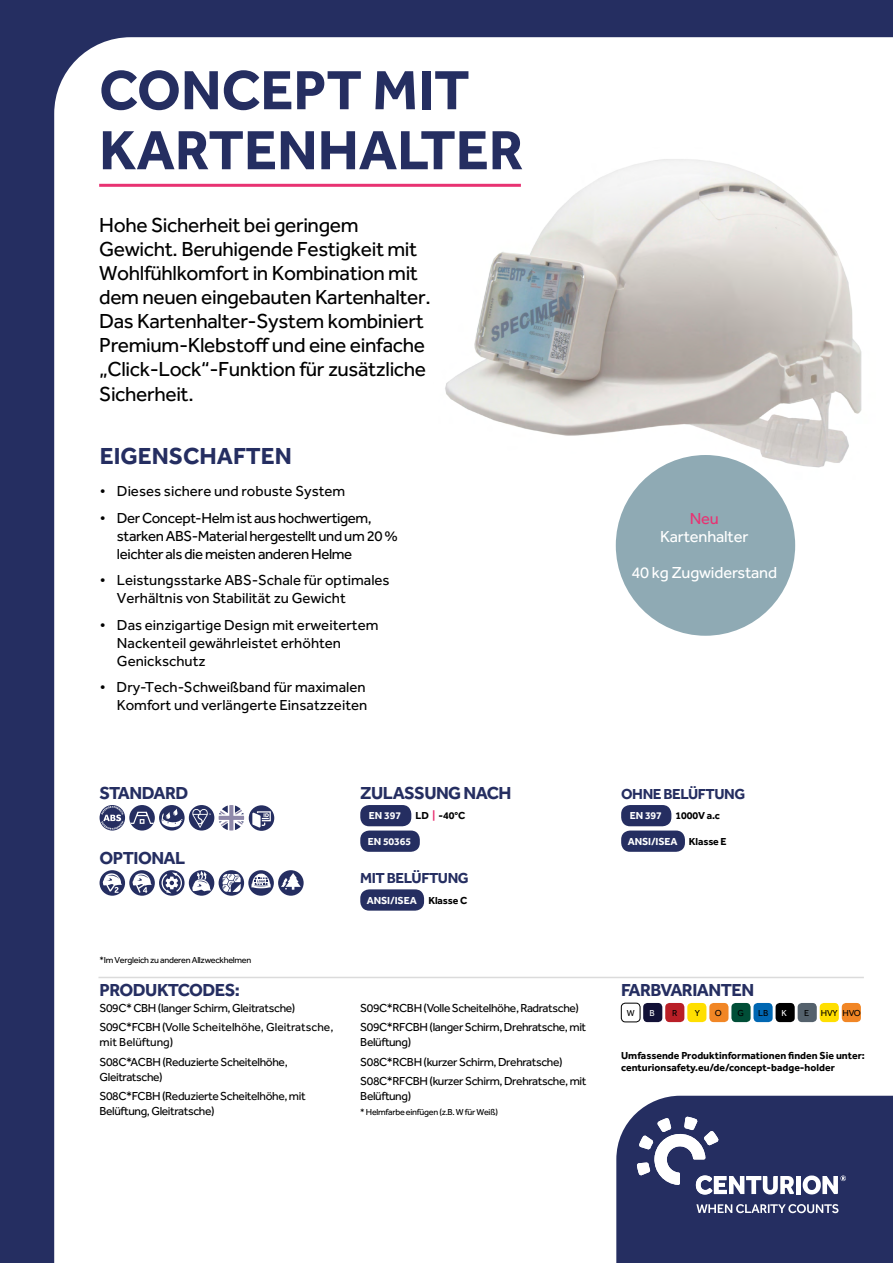
<style>
.page{position:relative;width:893px;height:1263px;background:#252e61}
.page>*{position:absolute;margin:0;border:0;box-sizing:border-box;transform-origin:0 0}
.t1{font:700 57px/60px "Effra";color:#252e61}
.t2{font:700 24px "Effra";color:#252e61}
.t3{font:21px/24.2px "Effra";letter-spacing:-.02em;color:#000}
.t4{font:700 18px "Effra";letter-spacing:-.03em;color:#252e61}
.t5{font:16.5px/36px "Effra";letter-spacing:-.01em;color:#fff;text-align:center}
.t6{font:16.5px "Effra";color:#e83272}
.t7{font:15px/18px "Effra";color:#000}
.t8{font:15px/18px "Effra";letter-spacing:-.025em;color:#000}
.t9{font:700 15px "Effra";letter-spacing:-.03em;color:#252e61}
.t10{font:12px/19.2px "Effra";letter-spacing:-.03em;color:#000}
.t11{font:700 10.5px/12.6px "Effra";color:#000}
.t12{font:700 10.5px "Effra";letter-spacing:-.01em;color:#fff}
.t13{font:9px "Effra";letter-spacing:-.03em;color:#000}
.t14{font:9px "Effra";color:#fff}
.s1{color:#000}
.s2{color:#e83272}
</style>
<div class="page">
<div style="left:54px;top:37px;width:839px;height:1226px;background:#fff"></div>
<hr style="left:98px;top:977px;width:766px;height:1px;background:#dbdbdb">
<img style="left:434px;top:148px;width:442px;height:332px">
<div style="left:616px;top:455px;width:179px;height:181px;background:#8faab4;border-radius:50%"></div>
<div style="left:94px;top:62px;width:438px;height:115px;background:#fff"></div>
<hr style="left:99px;top:184px;width:422px;height:3px;background:#e83272">
<svg style="left:616px;top:1096px;width:277px;height:167px"></svg>
<div style="left:796px;top:1176px;width:5px;height:18px;background:#fff"></div>
<svg style="left:696px;top:1204px;width:142px;height:9px"></svg>
<svg style="left:803px;top:1175px;width:43px;height:19px"></svg>
<svg style="left:637px;top:1116px;width:157px;height:78px"></svg>
<div style="left:360px;top:830px;width:60px;height:22px;background:#252e61;border-radius:9px"></div>
<div style="left:621px;top:830px;width:64px;height:22px;background:#252e61;border-radius:9px"></div>
<div style="left:360px;top:889px;width:64px;height:22px;background:#252e61;border-radius:9px"></div>
<div style="left:621px;top:805px;width:50px;height:21px;background:#252e61;border-radius:9px"></div>
<div style="left:360px;top:805px;width:51px;height:21px;background:#252e61;border-radius:9px"></div>
<div style="left:100px;top:870px;width:25px;height:26px;background:#252e61;border-radius:50%"></div>
<svg style="left:103px;top:872px;width:19px;height:21px"></svg>
<svg style="left:129px;top:870px;width:26px;height:26px"></svg>
<svg style="left:132px;top:873px;width:20px;height:20px"></svg>
<div style="left:189px;top:870px;width:25px;height:26px;background:#252e61;border-radius:50%"></div>
<svg style="left:192px;top:871px;width:19px;height:20px"></svg>
<svg style="left:219px;top:870px;width:25px;height:26px"></svg>
<svg style="left:223px;top:874px;width:18px;height:18px"></svg>
<svg style="left:248px;top:870px;width:26px;height:26px"></svg>
<svg style="left:251px;top:874px;width:20px;height:14px"></svg>
<svg style="left:278px;top:870px;width:26px;height:26px"></svg>
<svg style="left:281px;top:873px;width:20px;height:17px"></svg>
<svg style="left:159px;top:870px;width:26px;height:26px"></svg>
<svg style="left:162px;top:872px;width:20px;height:21px"></svg>
<svg style="left:219px;top:805px;width:25px;height:25px"></svg>
<svg style="left:159px;top:805px;width:26px;height:25px"></svg>
<svg style="left:161px;top:809px;width:21px;height:18px"></svg>
<div style="left:129px;top:805px;width:26px;height:25px;background:#252e61;border-radius:50%"></div>
<svg style="left:130px;top:812px;width:24px;height:12px"></svg>
<div style="left:189px;top:805px;width:25px;height:25px;background:#252e61;border-radius:50%"></div>
<svg style="left:192px;top:809px;width:19px;height:19px"></svg>
<svg style="left:100px;top:805px;width:25px;height:25px"></svg>
<svg style="left:100px;top:805px;width:25px;height:25px"></svg>
<svg style="left:101px;top:806px;width:23px;height:24px"></svg>
<div style="left:621px;top:1003px;width:19px;height:19px;background:#fff;border-radius:4px"></div>
<div style="left:621px;top:1003px;width:19px;height:19px;border:1px solid #000;border-radius:4px"></div>
<div style="left:687px;top:1003px;width:19px;height:19px;background:#ffdf00;border-radius:4px"></div>
<div style="left:753px;top:1003px;width:20px;height:19px;background:#0067b2;border-radius:4px"></div>
<div style="left:643px;top:1003px;width:19px;height:19px;background:#121137;border-radius:4px"></div>
<div style="left:709px;top:1003px;width:19px;height:19px;background:#f18625;border-radius:4px"></div>
<div style="left:776px;top:1003px;width:19px;height:19px;background:#000;border-radius:4px"></div>
<div style="left:665px;top:1003px;width:19px;height:19px;background:#b91f27;border-radius:4px"></div>
<div style="left:731px;top:1003px;width:20px;height:19px;background:#004e37;border-radius:4px"></div>
<div style="left:798px;top:1003px;width:19px;height:19px;background:#54616c;border-radius:4px"></div>
<div style="left:820px;top:1003px;width:19px;height:19px;background:#ffdf00;border-radius:4px"></div>
<div style="left:842px;top:1003px;width:19px;height:19px;background:#f18625;border-radius:4px"></div>
<div style="left:249px;top:805px;width:25px;height:26px;background:#252e61;border-radius:50%"></div>
<svg style="left:252px;top:811px;width:19px;height:17px"></svg>
<h1 class="t1" style="left:99px;top:59px;width:426px">CONCEPT MIT<br>KARTENHALTER</h1>
<p class="t3" style="left:99px;top:213px;width:333px">Hohe Sicherheit bei geringem Gewicht. Beruhigende Festigkeit mit Wohlfühlkomfort in Kombination mit dem neuen eingebauten Kartenhalter.<br>Das Kartenhalter-System kombiniert Premium-Klebstoff und eine einfache „Click-Lock“-Funktion für zusätzliche Sicherheit.</p>
<h2 class="t2" style="left:100px;top:441px;width:194px">EIGENSCHAFTEN</h2>
<p class="t7" style="left:100px;top:482px;width:247px">• Dieses sichere und robuste System</p>
<p class="t8" style="left:117px;top:508px;width:282px;text-indent:-17px">• Der Concept-Helm ist aus hochwertigem, starken ABS-Material hergestellt und um 20 % leichter als die meisten anderen Helme</p>
<p class="t7" style="left:117px;top:571px;width:274px;text-indent:-17px">• Leistungsstarke ABS-Schale für optimales<br>Verhältnis von Stabilität zu Gewicht</p>
<p class="t7" style="left:117px;top:615px;width:263px;text-indent:-17px">• Das einzigartige Design mit erweitertem<br>Nackenteil gewährleistet erhöhten<br>Genickschutz</p>
<p class="t7" style="left:100px;top:678px;width:269px;text-align:right">• Dry-Tech-Schweißband für maximalen<br>Komfort und verlängerte Einsatzzeiten</p>
<h3 class="t6" style="left:690px;top:509px;width:31px">Neu</h3>
<h3 class="t5" style="left:631px;top:518px;width:147px">Kartenhalter<br>40 kg Zugwiderstand</h3>
<h3 class="t4" style="left:100px;top:782px;width:90px">STANDARD</h3>
<h3 class="t4" style="left:100px;top:847px;width:87px">OPTIONAL</h3>
<p class="t13" style="left:100px;top:955px;width:153px">*Im Vergleich zu anderen Allzweckhelmen</p>
<h3 class="t4" style="left:99px;top:979px;width:142px">PRODUKTCODES:</h3>
<p class="t10" style="left:99px;top:998px;width:235px">S09C* CBH (langer Schirm, Gleitratsche)<br>S09C*FCBH (Volle Scheitelhöhe, Gleitratsche,</p>
<p class="t10" style="left:99px;top:1032px;width:190px">mit Belüftung)<br>S08C*ACBH (Reduzierte Scheitelhöhe,</p>
<p class="t10" style="left:99px;top:1067px;width:208px">Gleitratsche)<br>S08C*FCBH (Reduzierte Scheitelhöhe, mit</p>
<p class="t10" style="left:99px;top:1101px;width:117px">Belüftung, Gleitratsche)</p>
<p class="t9" style="left:621px;top:784px;width:126px">OHNE BELÜFTUNG</p>
<p class="t12" style="left:628px;top:835px;width:100px">ANSI/ISEA <span class="s1">Klasse E</span></p>
<h3 class="t4" style="left:360px;top:782px;width:153px">ZULASSUNG NACH</h3>
<p class="t12" style="left:369px;top:809px;width:34px">EN 397</p>
<p class="t11" style="left:416px;top:809px;width:51px">LD <span class="s2">|</span> -40°C</p>
<p class="t12" style="left:630px;top:809px;width:34px">EN 397</p>
<p class="t11" style="left:676px;top:809px;width:46px">1000V a.c</p>
<p class="t12" style="left:368px;top:835px;width:45px">EN 50365</p>
<p class="t9" style="left:360px;top:869px;width:110px">MIT BELÜFTUNG</p>
<p class="t12" style="left:367px;top:894px;width:102px">ANSI/ISEA <span class="s1">Klasse C</span></p>
<p class="t10" style="left:360px;top:998px;width:227px">S09C*RCBH (Volle Scheitelhöhe, Radratsche)<br>S09C*RFCBH (langer Schirm, Drehratsche, mit</p>
<p class="t10" style="left:360px;top:1032px;width:228px">Belüftung)<br>S08C*RCBH (kurzer Schirm, Drehratsche)<br>S08C*RFCBH (kurzer Schirm, Drehratsche, mit</p>
<p class="t10" style="left:360px;top:1086px;width:52px">Belüftung)</p>
<p class="t13" style="left:360px;top:1106px;width:139px">* Helmfarbe einfügen (z.B. W für Weiß)</p>
<h3 class="t4" style="left:621px;top:979px;width:135px">FARBVARIANTEN</h3>
<p class="t13" style="left:627px;top:1007px;width:9px">W</p>
<p class="t14" style="left:650px;top:1007px;width:7px">B</p>
<p class="t13" style="left:672px;top:1007px;width:7px">R</p>
<p class="t13" style="left:695px;top:1007px;width:7px">Y</p>
<p class="t13" style="left:715px;top:1007px;width:9px">O</p>
<p class="t13" style="left:737px;top:1007px;width:8px">G</p>
<p class="t13" style="left:758px;top:1007px;width:12px">LB</p>
<p class="t14" style="left:782px;top:1007px;width:7px">K</p>
<p class="t13" style="left:804px;top:1007px;width:7px">E</p>
<p class="t13" style="left:821px;top:1007px;width:42px">HVY HVO</p>
<p class="t11" style="left:621px;top:1049px;width:245px">Umfassende Produktinformationen finden Sie unter: centurionsafety.eu/de/concept-badge-holder</p>
</div>
